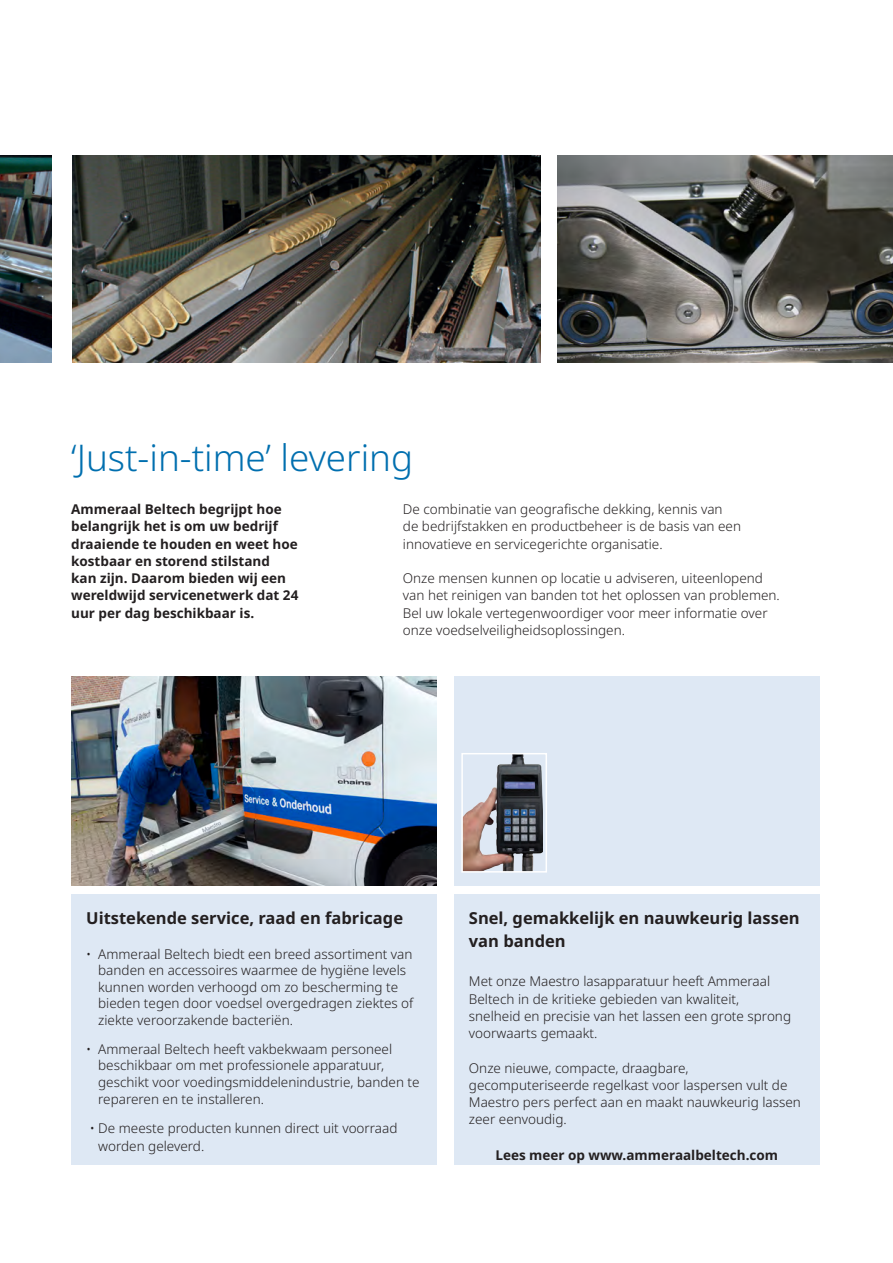
<style>
.page{position:relative;width:893px;height:1263px;background:#fff}
.page>*{position:absolute;margin:0;border:0;box-sizing:border-box;transform-origin:0 0}
.Headline{font:300 36.75px "Noto Sans";color:#006faf}
.Brottext{font:700 16.5px/22.5px "Noto Sans";color:#231f20}
.Brottext-2{font:300 13.5px/17.2px "Noto Sans";color:#231f20}
.Brottext-3{font:700 13.5px/17.2px "Noto Sans";color:#231f20}
</style>
<div class="page">
<img style="left:557px;top:155px;width:336px;height:207px">
<img style="left:72px;top:155px;width:468px;height:207px">
<img style="left:0;top:155px;width:52px;height:207px">
<div style="left:454px;top:894px;width:366px;height:270px;background:#dee8f4"></div>
<div style="left:71px;top:894px;width:366px;height:270px;background:#dee8f4"></div>
<img style="left:71px;top:676px;width:366px;height:210px">
<img style="left:464px;top:756px;width:79px;height:113px">
<div style="left:461px;top:753px;width:86px;height:119px;border:2px solid #fff"></div>
<p class="Headline" style="left:71px;top:431px;width:343px">‘Just-in-time’ levering</p>
<p class="Brottext-2" style="left:403px;top:501px;width:340px">De combinatie van geografische dekking, kennis van de bedrijfstakken en productbeheer is de basis van een innovatieve en servicegerichte organisatie.</p>
<p class="Brottext-2" style="left:403px;top:570px;width:379px">Onze mensen kunnen op locatie u adviseren, uiteenlopend van het reinigen van banden tot het oplossen van problemen.<br>Bel uw lokale vertegenwoordiger voor meer informatie over onze voedselveiligheidsoplossingen.</p>
<p class="Brottext-3" style="left:71px;top:501px;width:229px">Ammeraal Beltech begrijpt hoe belangrijk het is om uw bedrijf draaiende te houden en weet hoe kostbaar en storend stilstand kan zijn. Daarom bieden wij een wereldwijd servicenetwerk dat 24 uur per dag beschikbaar is.</p>
<p class="Brottext" style="left:86px;top:907px;width:318px">Uitstekende service, raad en fabricage</p>
<p class="Brottext-2" style="left:98px;top:946px;width:317px;line-height:16.6px;text-indent:-12px">• Ammeraal Beltech biedt een breed assortiment van banden en accessoires waarmee de hygiëne levels kunnen worden verhoogd om zo bescherming te bieden tegen door voedsel overgedragen ziektes of ziekte veroorzakende bacteriën.</p>
<p class="Brottext-2" style="left:98px;top:1041px;width:323px;line-height:16.8px;text-indent:-12px">• Ammeraal Beltech heeft vakbekwaam personeel beschikbaar om met professionele apparatuur, geschikt voor voedingsmiddelenindustrie, banden te repareren en te installeren.</p>
<p class="Brottext-2" style="left:98px;top:1120px;width:301px;text-indent:-8px">• De meeste producten kunnen direct uit voorraad worden geleverd.</p>
<p class="Brottext" style="left:469px;top:907px;width:332px">Snel, gemakkelijk en nauwkeurig lassen van banden</p>
<p class="Brottext-2" style="left:469px;top:973px;width:324px">Met onze Maestro lasapparatuur heeft Ammeraal Beltech in de kritieke gebieden van kwaliteit, snelheid en precisie van het lassen een grote sprong voorwaarts gemaakt.</p>
<p class="Brottext-2" style="left:469px;top:1059px;width:333px">Onze nieuwe, compacte, draagbare, gecomputeriseerde regelkast voor laspersen vult de Maestro pers perfect aan en maakt nauwkeurig lassen zeer eenvoudig.</p>
<p class="Brottext-3" style="left:495px;top:1146px;width:284px">Lees meer op www.ammeraalbeltech.com</p>
</div>
